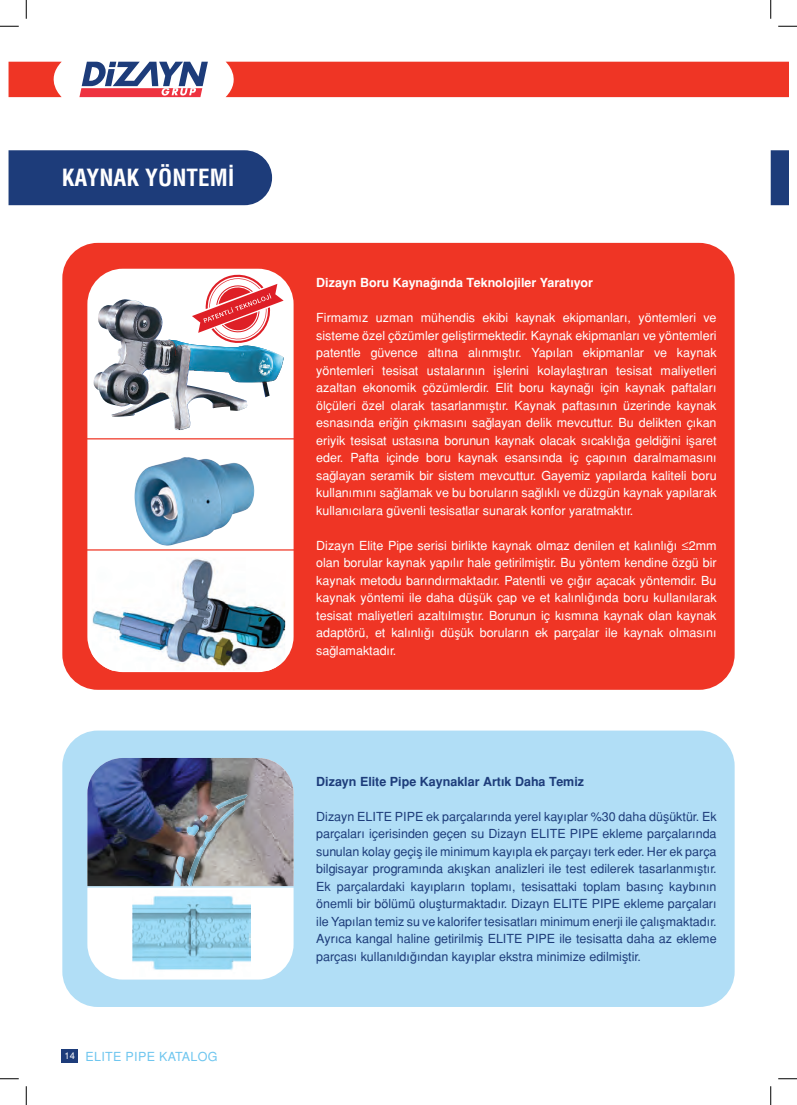
<style>
.page{position:relative;width:797px;height:1105px;background:#fff}
.page>*{position:absolute;margin:0;border:0;box-sizing:border-box;transform-origin:0 0}
.t1{font:23.12px "Helvetica Cond Bold Tr";color:#fff}
.t2{font:12.5px/17.5px "Helvetica Normal Tr";color:#fff;text-align:justify}
.t3{font:12.5px/17.5px "Helvetica Normal Tr";color:#1d3c7a;text-align:justify}
.t4{font:700 12.5px "Helvetica Tr";color:#fff}
.t5{font:700 12.5px "Helvetica Tr";color:#1d3c7a}
.t6{font:12.5px "Helvetica Normal Tr";letter-spacing:.025em;color:#6fc6ef}
</style>
<div class="page">
<div style="left:62px;top:1049px;width:16px;height:14px;background:#1d3c7a"></div>
<svg style="left:79px;top:62px;width:129px;height:35px"></svg>
<div style="left:226px;top:62px;width:562px;height:35px;background:#ef3525"></div>
<svg style="left:9px;top:62px;width:53px;height:35px;background:#f04a3c"></svg>
<div style="left:9px;top:150px;width:263px;height:55px;background:#1d3c7a"></div>
<svg style="left:770px;top:150px;width:18px;height:55px"></svg>
<div style="left:62px;top:243px;width:672px;height:447px;background:#ef3525;border-radius:35px"></div>
<div style="left:62px;top:730px;width:672px;height:277px;background:#b1def6;border-radius:35px"></div>
<div style="left:87px;top:269px;width:206px;height:403px;background:#fff;border-radius:35px"></div>
<img style="left:92px;top:558px;width:193px;height:113px">
<div style="left:87px;top:758px;width:206px;height:221px;background:#fff;border-radius:35px"></div>
<img style="left:87px;top:758px;width:206px;height:128px">
<img style="left:175px;top:856px;width:10px;height:21px">
<img style="left:173px;top:871px;width:8px;height:15px">
<img style="left:215px;top:794px;width:32px;height:15px">
<img style="left:187px;top:800px;width:58px;height:86px">
<img style="left:93px;top:299px;width:191px;height:131px">
<img style="left:169px;top:340px;width:115px;height:43px">
<img style="left:134px;top:457px;width:121px;height:89px">
<svg style="left:192px;top:272px;width:91px;height:74px"></svg>
<hr style="left:86px;top:438px;width:209px;height:1px;background:#ef3525">
<hr style="left:86px;top:549px;width:209px;height:2px;background:#ef3525">
<hr style="left:86px;top:886px;width:209px;height:1px;background:#b1def6">
<img style="left:133px;top:896px;width:117px;height:74px">
<svg style="left:0;top:25px;width:19px;height:2px"></svg>
<svg style="left:778px;top:25px;width:19px;height:2px"></svg>
<svg style="left:0;top:1078px;width:19px;height:1px"></svg>
<svg style="left:778px;top:1078px;width:19px;height:1px"></svg>
<svg style="left:25px;top:0;width:2px;height:19px"></svg>
<svg style="left:25px;top:1086px;width:2px;height:19px"></svg>
<svg style="left:770px;top:0;width:1px;height:19px"></svg>
<svg style="left:770px;top:1086px;width:1px;height:19px"></svg>
<h1 class="t1" style="left:62px;top:164px;width:174px">KAYNAK YÖNTEMİ</h1>
<p class="t6" style="left:64px;top:1049px;width:154px"><sup>14</sup> ELITE PIPE KATALOG</p>
<p class="t4" style="left:316px;top:275px;width:278px">Dizayn Boru Kaynağında Teknolojiler Yaratıyor</p>
<p class="t2" style="left:316px;top:309px;width:402px">Firmamız uzman mühendis ekibi kaynak ekipmanları, yöntemleri ve sisteme özel çözümler geliştirmektedir. Kaynak ekipmanları ve yöntemleri patentle güvence altına alınmıştır. Yapılan ekipmanlar ve kaynak yöntemleri tesisat ustalarının işlerini kolaylaştıran tesisat maliyetleri azaltan ekonomik çözümlerdir. Elit boru kaynağı için kaynak paftaları ölçüleri özel olarak tasarlanmıştır. Kaynak paftasının üzerinde kaynak esnasında eriğin çıkmasını sağlayan delik mevcuttur. Bu delikten çıkan eriyik tesisat ustasına borunun kaynak olacak sıcaklığa geldiğini işaret eder. Pafta içinde boru kaynak esansında iç çapının daralmamasını sağlayan seramik bir sistem mevcuttur. Gayemiz yapılarda kaliteli boru kullanımını sağlamak ve bu boruların sağlıklı ve düzgün kaynak yapılarak kullanıcılara güvenli tesisatlar sunarak konfor yaratmaktır.</p>
<p class="t2" style="left:316px;top:536px;width:402px">Dizayn Elite Pipe serisi birlikte kaynak olmaz denilen et kalınlığı ≤2mm olan borular kaynak yapılır hale getirilmiştir. Bu yöntem kendine özgü bir kaynak metodu barındırmaktadır. Patentli ve çığır açacak yöntemdir. Bu kaynak yöntemi ile daha düşük çap ve et kalınlığında boru kullanılarak tesisat maliyetleri azaltılmıştır. Borunun iç kısmına kaynak olan kaynak adaptörü, et kalınlığı düşük boruların ek parçalar ile kaynak olmasını sağlamaktadır.</p>
<p class="t5" style="left:316px;top:774px;width:269px">Dizayn Elite Pipe Kaynaklar Artık Daha Temiz</p>
<p class="t3" style="left:316px;top:808px;width:402px">Dizayn ELITE PIPE ek parçalarında yerel kayıplar %30 daha düşüktür. Ek parçaları içerisinden geçen su Dizayn ELITE PIPE ekleme parçalarında sunulan kolay geçiş ile minimum kayıpla ek parçayı terk eder. Her ek parça bilgisayar programında akışkan analizleri ile test edilerek tasarlanmıştır.<br>Ek parçalardaki kayıpların toplamı, tesisattaki toplam basınç kaybının önemli bir bölümü oluşturmaktadır. Dizayn ELITE PIPE ekleme parçaları ile Yapılan temiz su ve kalorifer tesisatları minimum enerji ile çalışmaktadır.<br>Ayrıca kangal haline getirilmiş ELITE PIPE ile tesisatta daha az ekleme parçası kullanıldığından kayıplar ekstra minimize edilmiştir.</p>
</div>
